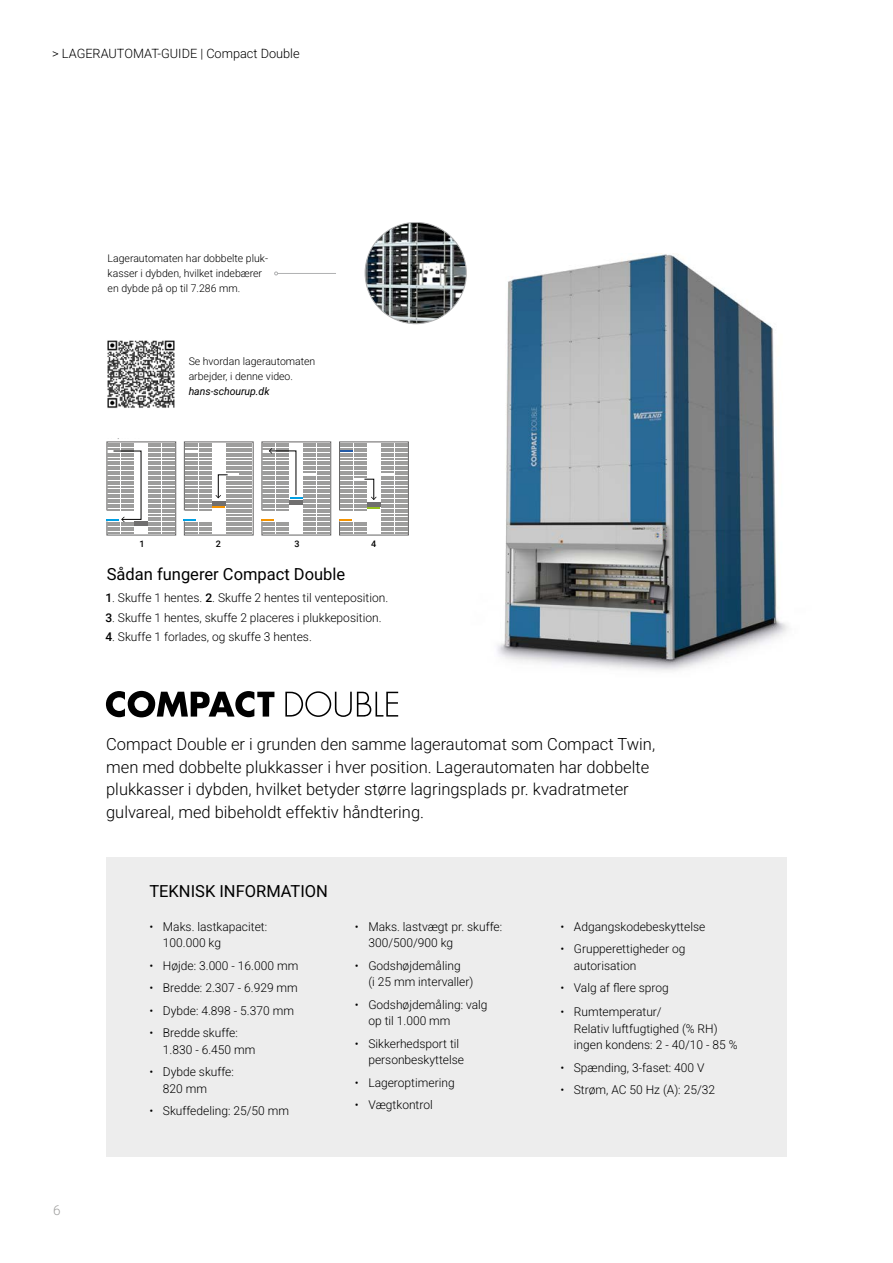
<style>
.page{position:relative;width:893px;height:1263px;background:#fff}
.page>*{position:absolute;margin:0;border:0;box-sizing:border-box;transform-origin:0 0}
.t1{font:16.5px/22.5px "Roboto";color:#000}
.t2{font:13.5px "Roboto";color:#9d9d9c}
.t3{font:12.75px "Roboto";color:#000}
.t4{font:12px/16.5px "Roboto";color:#000}
.t5{font:10.5px/15px "Roboto";color:#000}
.t6{font:italic 10.5px "Roboto";color:#000}
.t7{font:500 9px "Roboto";color:#000}
.s1{font-weight:500}
</style>
<div class="page">
<img style="left:437px;top:254px;width:351px;height:417px">
<img style="left:365px;top:222px;width:101px;height:102px;border-radius:51px">
<div style="left:106px;top:857px;width:680px;height:300px;background:#ededed"></div>
<hr style="left:278px;top:273px;width:58px;height:1px;background:#b0b1b2">
<svg style="left:106px;top:691px;width:168px;height:26px"></svg>
<svg style="left:285px;top:691px;width:113px;height:26px"></svg>
<svg style="left:106px;top:441px;width:303px;height:95px"></svg>
<img style="left:107px;top:340px;width:68px;height:69px">
<p class="t3" style="left:52px;top:45px;width:249px">&gt; LAGERAUTOMAT-GUIDE | Compact Double</p>
<p class="t5" style="left:108px;top:250px;width:162px">Lagerautomaten har dobbelte pluk&shy;kasser i dybden, hvilket indebærer en dybde på op til 7.286 mm.</p>
<p class="t5" style="left:189px;top:353px;width:128px">Se hvordan lagerautomaten arbejder, i denne video.</p>
<p class="t6" style="left:189px;top:384px;width:82px">hans-schourup.dk</p>
<p class="t7" style="left:140px;top:538px;width:7px">1</p>
<p class="t7" style="left:216px;top:538px;width:7px">2</p>
<p class="t7" style="left:294px;top:538px;width:7px">3</p>
<p class="t7" style="left:371px;top:538px;width:7px">4</p>
<h1 class="t1" style="left:107px;top:562px;width:240px">Sådan fungerer Compact Double</h1>
<p class="t4" style="left:105px;top:589px;width:284px"><span class="s1">1</span>. Skuffe 1 hentes. <span class="s1">2</span>. Skuffe 2 hentes til venteposition.</p>
<p class="t4" style="left:105px;top:609px;width:278px"><span class="s1">3</span>. Skuffe 1 hentes, skuffe 2 placeres i plukkeposition.</p>
<p class="t4" style="left:105px;top:628px;width:208px"><span class="s1">4</span>. Skuffe 1 forlades, og skuffe 3 hentes.</p>
<p class="t1" style="left:106px;top:732px;width:550px">Compact Double er i grunden den samme lagerautomat som Compact Twin, men med dobbelte plukkasser i hver position. Lagerautomaten har dobbelte plukkasser i dybden, hvilket betyder større lagringsplads pr. kvadratmeter gulvareal, med bibeholdt effektiv håndtering.</p>
<p class="t2" style="left:53px;top:1200px;width:9px">6</p>
<h1 class="t1" style="left:149px;top:879px;width:180px">TEKNISK INFORMATION</h1>
<p class="t4" style="left:163px;top:918px;width:106px;text-indent:-14px">• Maks. lastkapacitet:<br>100.000 kg</p>
<p class="t4" style="left:149px;top:957px;width:150px">• Højde: 3.000 - 16.000 mm</p>
<p class="t4" style="left:149px;top:979px;width:150px">• Bredde: 2.307 - 6.929 mm</p>
<p class="t4" style="left:149px;top:1002px;width:146px">• Dybde: 4.898 - 5.370 mm</p>
<p class="t4" style="left:163px;top:1024px;width:94px;text-indent:-14px">• Bredde skuffe:<br>1.830 - 6.450 mm</p>
<p class="t4" style="left:163px;top:1063px;width:73px;text-indent:-14px">• Dybde skuffe:<br>820 mm</p>
<p class="t4" style="left:149px;top:1102px;width:141px">• Skuffedeling: 25/50 mm</p>
<p class="t4" style="left:368px;top:918px;width:135px;text-indent:-14px">• Maks. lastvægt pr. skuffe:<br>300/500/900 kg</p>
<p class="t4" style="left:368px;top:957px;width:107px;text-indent:-14px">• Godshøjdemåling<br>(i 25 mm intervaller)</p>
<p class="t4" style="left:368px;top:996px;width:121px;text-indent:-14px">• Godshøjdemåling: valg op til 1.000 mm</p>
<p class="t4" style="left:368px;top:1035px;width:97px;text-indent:-14px">• Sikkerhedsport til personbeskyttelse</p>
<p class="t4" style="left:355px;top:1074px;width:101px">• Lageroptimering</p>
<p class="t4" style="left:355px;top:1096px;width:79px">• Vægtkontrol</p>
<p class="t4" style="left:560px;top:918px;width:147px">• Adgangskodebeskyttelse</p>
<p class="t4" style="left:574px;top:940px;width:113px;text-indent:-14px">• Grupperettigheder og autorisation</p>
<p class="t4" style="left:560px;top:979px;width:110px">• Valg af flere sprog</p>
<p class="t4" style="left:574px;top:1003px;width:165px;text-indent:-14px">• Rumtemperatur/<br>Relativ luftfugtighed (% RH) ingen kondens: 2 - 40/10 - 85 %</p>
<p class="t4" style="left:560px;top:1059px;width:146px">• Spænding, 3-faset: 400 V</p>
<p class="t4" style="left:560px;top:1081px;width:156px">• Strøm, AC 50 Hz (A): 25/32</p>
</div>
